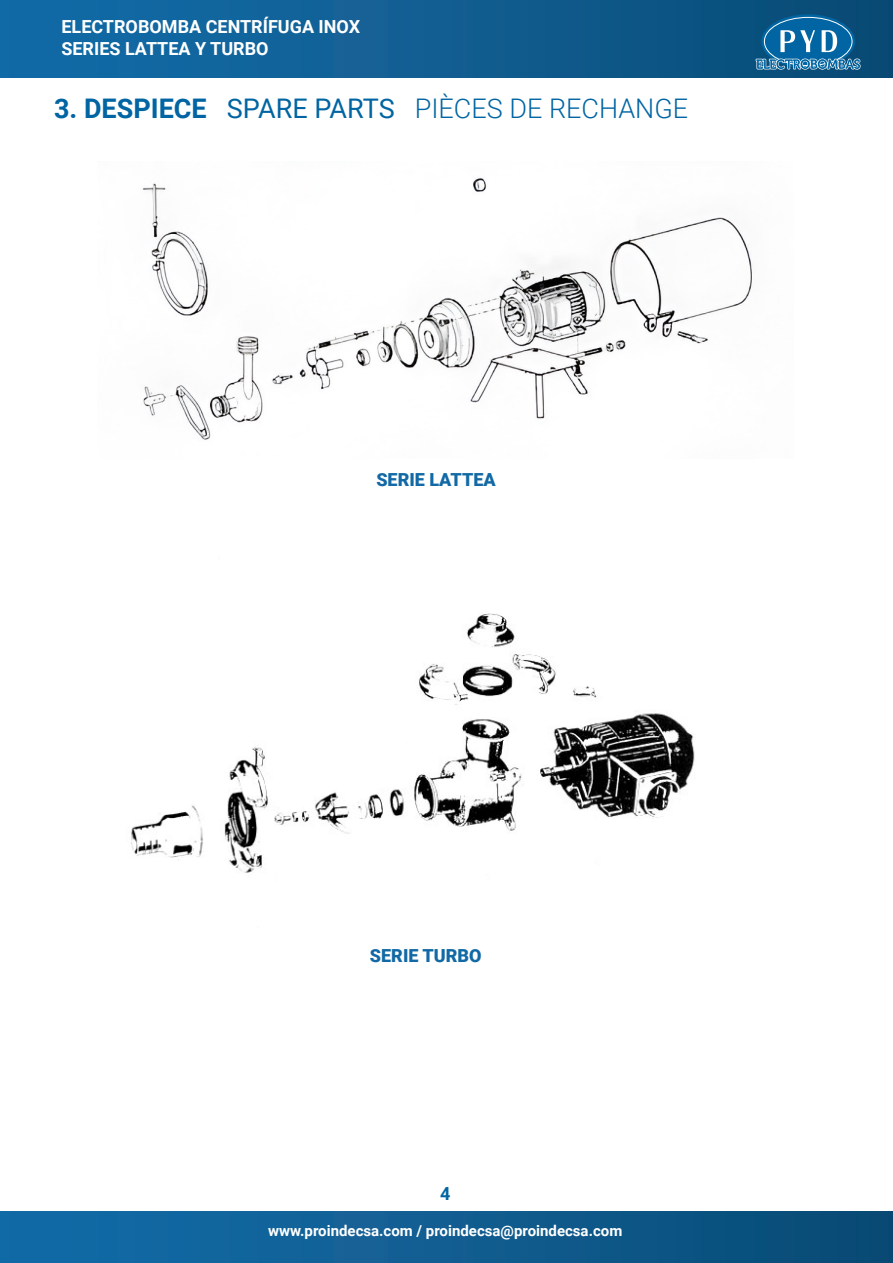
<style>
.page{position:relative;width:893px;height:1263px;background:#fff}
.page>*{position:absolute;margin:0;border:0;box-sizing:border-box;transform-origin:0 0}
.t1{font:300 27px "Roboto";color:#0065a2}
.t2{font:700 18px/21.6px "Roboto";color:#fff}
.t3{font:900 18px "Roboto";color:#1269a5}
.t4{font:700 18px "Roboto";color:#0065a2}
.t5{font:700 15px "Roboto";color:#fff}
.s1{font-weight:700}
.s2{font-weight:400}
</style>
<div class="page">
<div style="left:0;top:0;width:893px;height:77px;background:linear-gradient(to right,#146daa,#0a4b75)"></div>
<div style="left:0;top:1211px;width:893px;height:52px;background:linear-gradient(to right,#146daa,#0a4b75)"></div>
<svg style="left:761px;top:14px;width:94px;height:54px"></svg>
<svg style="left:755px;top:28px;width:106px;height:50px;background:#2e77a4"></svg>
<img style="left:142px;top:178px;width:610px;height:262px">
<img style="left:131px;top:613px;width:564px;height:260px">
<p class="t2" style="left:61px;top:16px;width:300px">ELECTROBOMBA CENTRÍFUGA INOX<br>SERIES LATTEA Y TURBO</p>
<p class="t1" style="left:54px;top:90px;width:636px"><span class="s1">3. DESPIECE</span> <span class="s2">SPARE PARTS</span> PIÈCES DE RECHANGE</p>
<p class="t3" style="left:376px;top:466px;width:121px">SERIE LATTEA</p>
<p class="t3" style="left:370px;top:943px;width:113px">SERIE TURBO</p>
<p class="t4" style="left:440px;top:1181px;width:12px">4</p>
<p class="t5" style="left:268px;top:1220px;width:356px">www.proindecsa.com / proindecsa@proindecsa.com</p>
</div>
